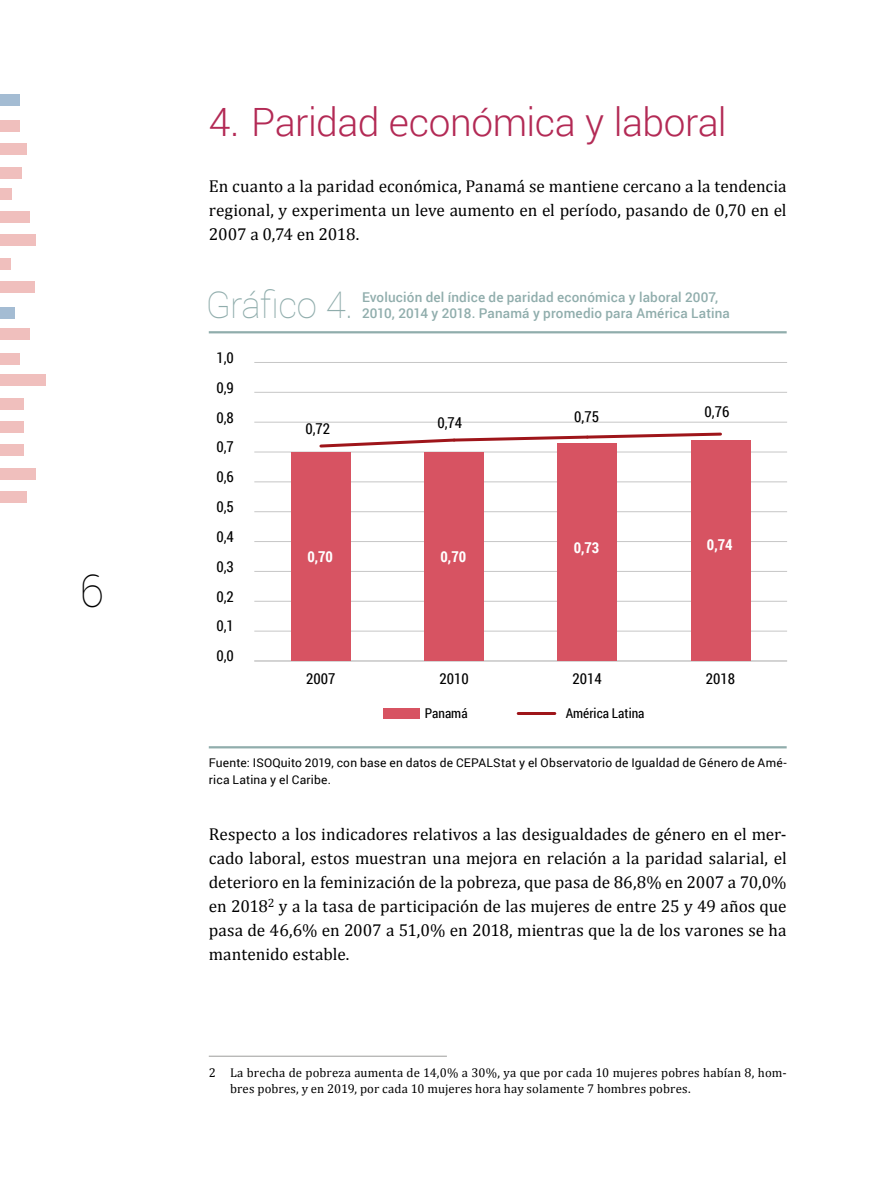
<style>
.page{position:relative;width:893px;height:1188px;background:#fff}
.page>*{position:absolute;margin:0;border:0;box-sizing:border-box;transform-origin:0 0}
.t1{font:100 45px "Roboto";color:#000}
.t2{font:300 39px "Roboto";letter-spacing:-.015em;color:#b32a55}
.t3{font:100 36.75px "Roboto";letter-spacing:-.025em;color:#90adac}
.t4{font:17.25px/24px "Cambria";letter-spacing:-.01em;color:#000;text-align:justify}
.t5{font:15px "Roboto Condensed";color:#000}
.t6{font:700 15px "Roboto Condensed";color:#fff}
.t7{font:500 13.5px/16.5px "Roboto";letter-spacing:.01em;color:#90adac}
.t8{font:13.5px "Roboto Condensed";color:#000}
.t9{font:12.75px/16.5px "Cambria";letter-spacing:.005em;color:#000}
.t10{font:12px/16.5px "Roboto";letter-spacing:.015em;color:#000}
</style>
<div class="page">
<div style="left:0;top:491px;width:27px;height:12px;background:#f0bfbd"></div>
<div style="left:0;top:468px;width:35px;height:11px;background:#f0bfbd"></div>
<div style="left:0;top:445px;width:23px;height:11px;background:#f0bfbd"></div>
<div style="left:0;top:421px;width:23px;height:12px;background:#f0bfbd"></div>
<div style="left:0;top:398px;width:23px;height:11px;background:#f0bfbd"></div>
<div style="left:0;top:375px;width:46px;height:11px;background:#f0bfbd"></div>
<div style="left:0;top:354px;width:19px;height:11px;background:#f0bfbd"></div>
<div style="left:0;top:328px;width:29px;height:11px;background:#f0bfbd"></div>
<div style="left:0;top:307px;width:15px;height:11px;background:#a4bcd3"></div>
<div style="left:0;top:281px;width:35px;height:12px;background:#f0bfbd"></div>
<div style="left:0;top:258px;width:10px;height:11px;background:#f0bfbd"></div>
<div style="left:0;top:235px;width:35px;height:11px;background:#f0bfbd"></div>
<div style="left:0;top:211px;width:29px;height:12px;background:#f0bfbd"></div>
<div style="left:0;top:188px;width:11px;height:11px;background:#f0bfbd"></div>
<div style="left:0;top:167px;width:22px;height:11px;background:#f0bfbd"></div>
<div style="left:0;top:144px;width:27px;height:11px;background:#f0bfbd"></div>
<div style="left:0;top:120px;width:19px;height:12px;background:#f0bfbd"></div>
<div style="left:0;top:95px;width:19px;height:11px;background:#a4bcd3"></div>
<hr style="left:209px;top:331px;width:578px;height:2px;background:#90adac">
<hr style="left:209px;top:746px;width:578px;height:2px;background:#90adac">
<hr style="left:254px;top:661px;width:533px;height:1px;background:#c6c6c6">
<hr style="left:254px;top:631px;width:533px;height:1px;background:#c6c6c6">
<hr style="left:254px;top:601px;width:533px;height:1px;background:#c6c6c6">
<hr style="left:254px;top:571px;width:533px;height:1px;background:#c6c6c6">
<hr style="left:254px;top:541px;width:533px;height:1px;background:#c6c6c6">
<hr style="left:254px;top:511px;width:533px;height:1px;background:#c6c6c6">
<hr style="left:254px;top:481px;width:533px;height:1px;background:#c6c6c6">
<hr style="left:254px;top:452px;width:533px;height:1px;background:#c6c6c6">
<hr style="left:254px;top:422px;width:533px;height:1px;background:#c6c6c6">
<hr style="left:254px;top:392px;width:533px;height:1px;background:#c6c6c6">
<hr style="left:254px;top:362px;width:533px;height:1px;background:#c6c6c6">
<div style="left:384px;top:708px;width:36px;height:11px;background:#d75362"></div>
<div style="left:291px;top:452px;width:60px;height:209px;background:#d75362"></div>
<div style="left:424px;top:452px;width:60px;height:209px;background:#d75362"></div>
<div style="left:557px;top:443px;width:60px;height:218px;background:#d75362"></div>
<div style="left:690px;top:440px;width:60px;height:221px;background:#d75362"></div>
<hr style="left:518px;top:712px;width:37px;height:3px;background:#9e151a">
<svg style="left:319px;top:432px;width:403px;height:17px"></svg>
<hr style="left:209px;top:1056px;width:238px;height:1px;background:#9d9d9c">
<h1 class="t1" style="left:79px;top:560px;width:26px">6</h1>
<h2 class="t2" style="left:209px;top:95px;width:519px">4. Paridad económica y laboral</h2>
<p class="t4" style="left:209px;top:174px;width:579px">En cuanto a la paridad económica, Panamá se mantiene cercano a la tendencia regional, y experimenta un leve aumento en el período, pasando de 0,70 en el 2007 a 0,74 en 2018.</p>
<h3 class="t3" style="left:206px;top:280px;width:149px">Gráfico 4.</h3>
<p class="t7" style="left:362px;top:288px;width:369px">Evolución del índice de paridad económica y laboral 2007,<br>2010, 2014 y 2018. Panamá y promedio para América Latina</p>
<p class="t5" style="left:216px;top:347px;width:19px">1,0</p>
<p class="t5" style="left:216px;top:377px;width:19px">0,9</p>
<p class="t5" style="left:216px;top:407px;width:19px">0,8</p>
<p class="t5" style="left:216px;top:437px;width:19px">0,7</p>
<p class="t5" style="left:216px;top:466px;width:19px">0,6</p>
<p class="t5" style="left:216px;top:496px;width:19px">0,5</p>
<p class="t5" style="left:216px;top:526px;width:19px">0,4</p>
<p class="t5" style="left:216px;top:556px;width:19px">0,3</p>
<p class="t5" style="left:216px;top:586px;width:19px">0,2</p>
<p class="t5" style="left:216px;top:616px;width:19px">0,1</p>
<p class="t5" style="left:216px;top:646px;width:19px">0,0</p>
<p class="t5" style="left:305px;top:418px;width:26px">0,72</p>
<p class="t5" style="left:437px;top:412px;width:26px">0,74</p>
<p class="t5" style="left:574px;top:406px;width:26px">0,75</p>
<p class="t5" style="left:705px;top:401px;width:26px">0,76</p>
<p class="t6" style="left:307px;top:547px;width:27px">0,70</p>
<p class="t6" style="left:441px;top:547px;width:27px">0,70</p>
<p class="t6" style="left:574px;top:538px;width:27px">0,73</p>
<p class="t6" style="left:707px;top:535px;width:27px">0,74</p>
<p class="t5" style="left:306px;top:669px;width:31px">2007</p>
<p class="t5" style="left:439px;top:669px;width:31px">2010</p>
<p class="t5" style="left:573px;top:669px;width:31px">2014</p>
<p class="t5" style="left:706px;top:669px;width:31px">2018</p>
<p class="t8" style="left:425px;top:704px;width:44px">Panamá</p>
<p class="t8" style="left:566px;top:704px;width:80px">América Latina</p>
<p class="t10" style="left:209px;top:755px;width:579px">Fuente: ISOQuito 2019, con base en datos de CEPALStat y el Observatorio de Igualdad de Género de Amé&shy;rica Latina y el Caribe.</p>
<p class="t4" style="left:209px;top:822px;width:579px">Respecto a los indicadores relativos a las desigualdades de género en el mer&shy;cado laboral, estos muestran una mejora en relación a la paridad salarial, el deterioro en la feminización de la pobreza, que pasa de 86,8% en 2007 a 70,0% en 2018<sup>2</sup> y a la tasa de participación de las mujeres de entre 25 y 49 años que pasa de 46,6% en 2007 a 51,0% en 2018, mientras que la de los varones se ha mantenido estable.</p>
<p class="t9" style="left:230px;top:1064px;width:558px;text-indent:-21px">2 La brecha de pobreza aumenta de 14,0% a 30%, ya que por cada 10 mujeres pobres habían 8, hom&shy;bres pobres, y en 2019, por cada 10 mujeres hora hay solamente 7 hombres pobres.</p>
</div>
